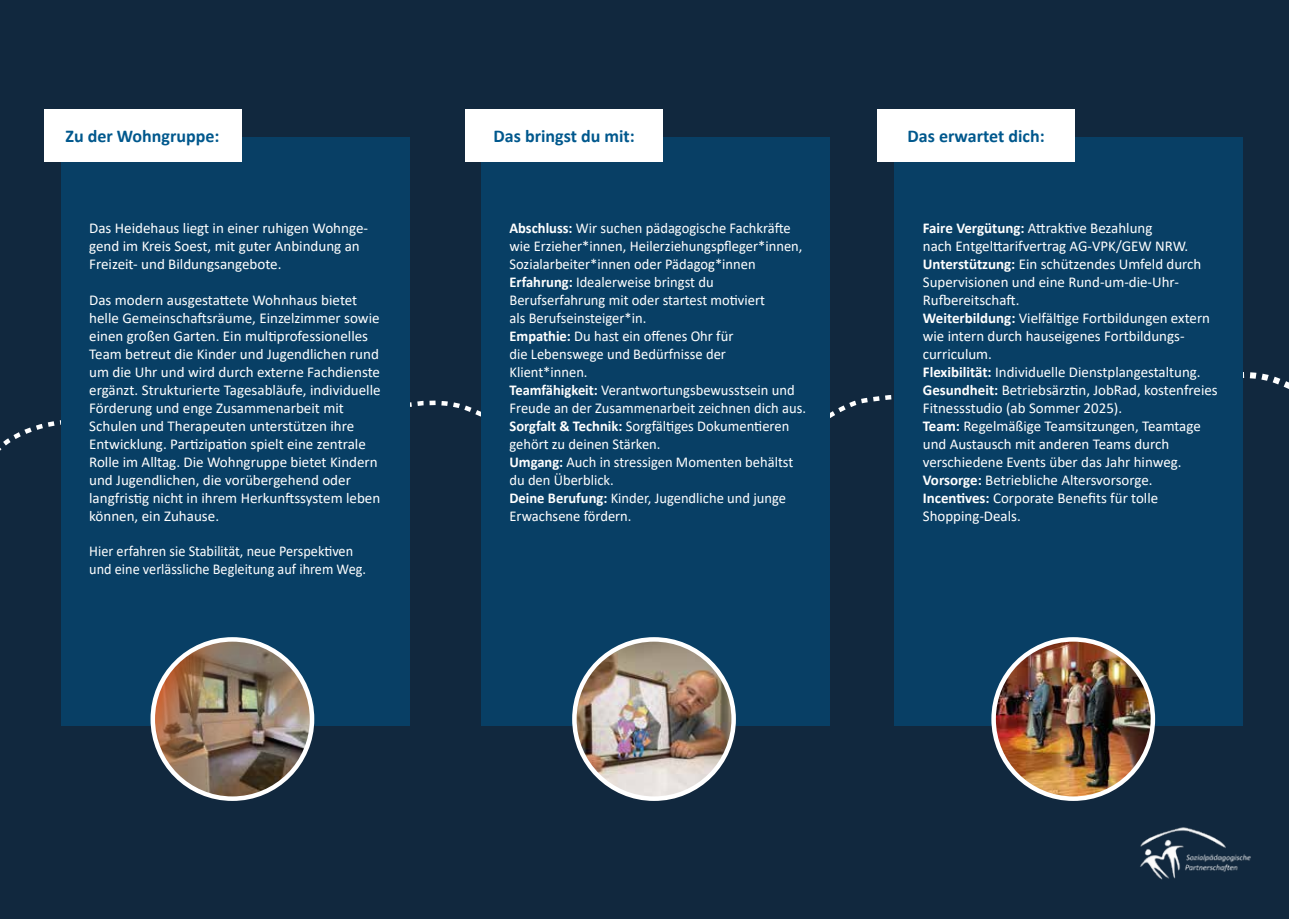
<style>
.page{position:relative;width:1289px;height:919px;background:#fff}
.page>*{position:absolute;margin:0;border:0;box-sizing:border-box;transform-origin:0 0}
.t1{font:700 18px "Calibri";color:#00588d}
.t2{font:15px/18px "Calibri";color:#fff}
.t3{font:15px/18px "Calibri";color:#fff;scale:.95 1}
.s1{font-weight:700}
</style>
<div class="page">
<div style="left:0;top:0;width:435px;height:918px;background:#11283e"></div>
<div style="left:435px;top:0;width:428px;height:918px;background:#11283e"></div>
<div style="left:863px;top:0;width:425px;height:918px;background:#11283e"></div>
<svg style="left:889px;top:395px;width:3px;height:5px"></svg>
<div style="left:61px;top:137px;width:348px;height:588px;background:#083f65"></div>
<div style="left:44px;top:109px;width:197px;height:53px;background:#fff"></div>
<div style="left:481px;top:137px;width:349px;height:588px;background:#083f65"></div>
<div style="left:465px;top:109px;width:197px;height:53px;background:#fff"></div>
<img style="left:1140px;top:827px;width:111px;height:53px">
<div style="left:894px;top:137px;width:349px;height:588px;background:#083f65"></div>
<div style="left:877px;top:109px;width:197px;height:53px;background:#fff"></div>
<img style="left:574px;top:639px;width:159px;height:159px;border-radius:80px">
<div style="left:572px;top:637px;width:164px;height:163px;border:4px solid #fff;border-radius:50%"></div>
<img style="left:153px;top:639px;width:158px;height:159px;border-radius:79px">
<div style="left:150px;top:637px;width:164px;height:163px;border:4px solid #fff;border-radius:50%"></div>
<img style="left:993px;top:639px;width:159px;height:159px;border-radius:80px">
<div style="left:991px;top:637px;width:164px;height:163px;border:4px solid #fff;border-radius:50%"></div>
<p class="t1" style="left:65px;top:123px;width:156px">Zu der Wohngruppe:</p>
<p class="t2" style="left:89px;top:219px;width:280px">Das Heidehaus liegt in einer ruhigen Wohnge&shy;gend im Kreis Soest, mit guter Anbindung an<br>Freizeit- und Bildungsangebote.</p>
<p class="t2" style="left:89px;top:291px;width:293px">Das modern ausgestattete Wohnhaus bietet helle Gemeinschaftsräume, Einzelzimmer sowie einen großen Garten. Ein multiprofessionelles Team betreut die Kinder und Jugendlichen rund um die Uhr und wird durch externe Fachdienste ergänzt. Strukturierte Tagesabläufe, individuelle Förderung und enge Zusammenarbeit mit Schulen und Therapeuten unterstützen ihre Entwicklung. Partizipation spielt eine zentrale Rolle im Alltag. Die Wohngruppe bietet Kindern und Jugendlichen, die vorübergehend oder langfristig nicht in ihrem Herkunftssystem leben können, ein Zuhause.</p>
<p class="t3" style="left:89px;top:541px;width:293px">Hier erfahren sie Stabilität, neue Perspektiven und eine verlässliche Begleitung auf ihrem Weg.</p>
<p class="t1" style="left:493px;top:123px;width:143px">Das bringst du mit:</p>
<p class="t1" style="left:907px;top:123px;width:139px">Das erwartet dich:</p>
<p class="t2" style="left:509px;top:219px;width:298px"><span class="s1">Abschluss:</span> Wir suchen pädagogische Fachkräfte wie Erzieher*innen, Heilerziehungspfleger*innen, Sozialarbeiter*innen oder Pädagog*innen <span class="s1">Erfahrung:</span> Idealerweise bringst du Berufserfahrung mit oder startest motiviert<br>als Berufseinsteiger*in.<br><span class="s1">Empathie:</span> Du hast ein offenes Ohr für<br>die Lebenswege und Bedürfnisse der Klient*innen.<br><span class="s1">Teamfähigkeit:</span> Verantwortungsbewusstsein und Freude an der Zusammenarbeit zeichnen dich aus.<br><span class="s1">Sorgfalt &amp; Technik:</span> Sorgfältiges Dokumentieren gehört zu deinen Stärken.<br><span class="s1">Umgang:</span> Auch in stressigen Momenten behältst du den Überblick.<br><span class="s1">Deine Berufung:</span> Kinder, Jugendliche und junge Erwachsene fördern.</p>
<p class="t2" style="left:922px;top:219px;width:296px"><span class="s1">Faire Vergütung:</span> Attraktive Bezahlung<br>nach Entgelttarifvertrag AG-VPK/GEW NRW.<br><span class="s1">Unterstützung:</span> Ein schützendes Umfeld durch Supervisionen und eine Rund-um-die-Uhr-Rufbereitschaft.<br><span class="s1">Weiterbildung:</span> Vielfältige Fortbildungen extern wie intern durch hauseigenes Fortbildungs&shy;curriculum.<br><span class="s1">Flexibilität:</span> Individuelle Dienstplangestaltung.<br><span class="s1">Gesundheit:</span> Betriebsärztin, JobRad, kostenfreies Fitnessstudio (ab Sommer 2025).<br><span class="s1">Team:</span> Regelmäßige Teamsitzungen, Teamtage und Austausch mit anderen Teams durch verschiedene Events über das Jahr hinweg.<br><span class="s1">Vorsorge:</span> Betriebliche Altersvorsorge.<br><span class="s1">Incentives:</span> Corporate Benefits für tolle Shopping-Deals.</p>
</div>
